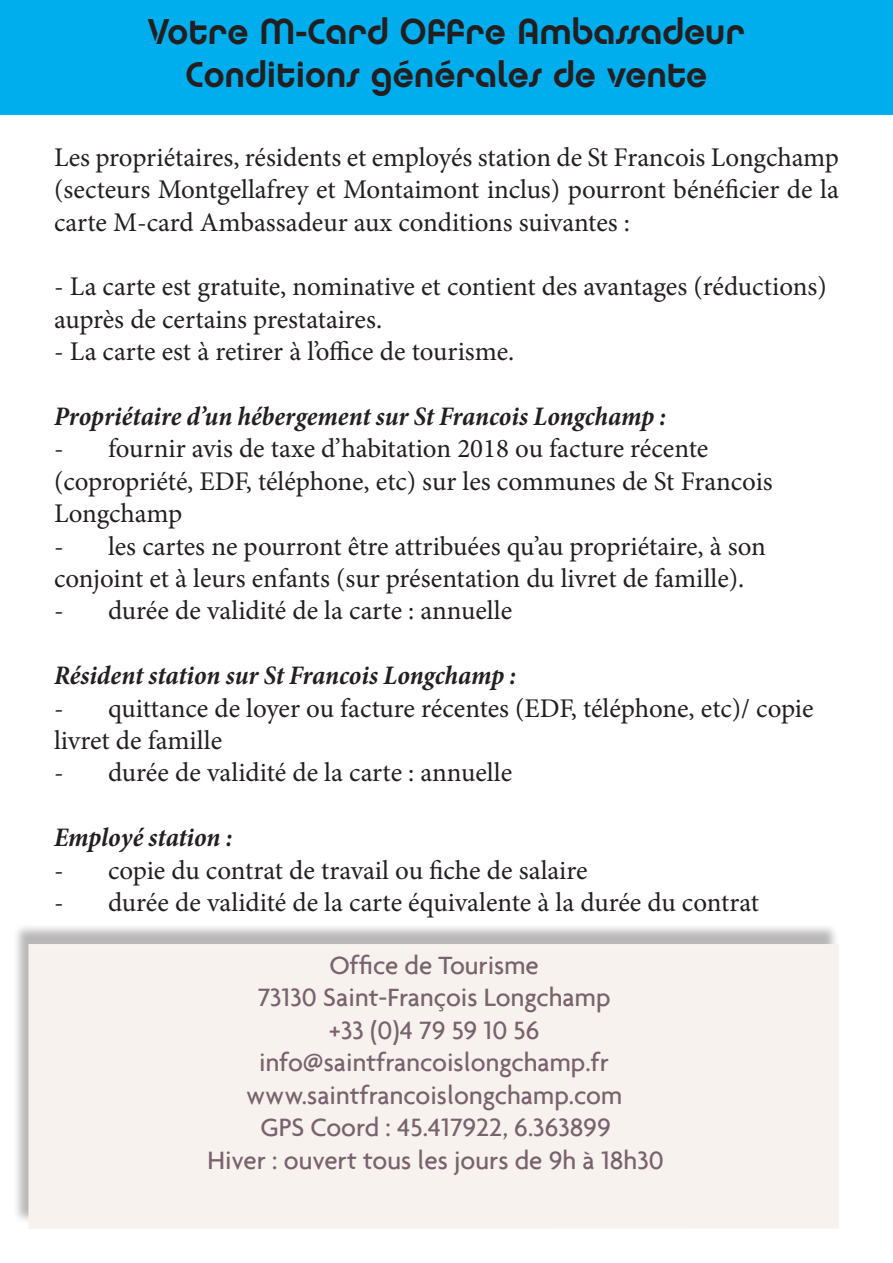
<style>
.page{position:relative;width:893px;height:1263px;background:#fff}
.page>*{position:absolute;margin:0;border:0;box-sizing:border-box;transform-origin:0 0}
.t1{font:36px "Chalet Tokyo";color:#231f20}
.t2{font:27px/32.4px "Minion Pro";color:#231f20}
.t3{font:500 27px "Agenda";color:#78626e}
.t4{font:italic 700 condensed 27px "Minion Pro";letter-spacing:-.005em;color:#231f20}
</style>
<div class="page">
<div style="left:13px;top:923px;width:826px;height:302px;background:#231f20;opacity:.75"></div>
<div style="left:28px;top:944px;width:811px;height:285px;background:#f8f2ef"></div>
<div style="left:0;top:0;width:893px;height:115px;background:#00aeee"></div>
<p class="t1" style="left:148px;top:9px;width:599px">Votre M-Card Offre Ambassadeur</p>
<p class="t1" style="left:186px;top:52px;width:523px">Conditions générales de vente</p>
<p class="t2" style="left:54px;top:141px;width:786px;text-align:justify">Les propriétaires, résidents et employés station de St Francois Longchamp (secteurs Montgellafrey et Montaimont inclus) pourront bénéficier de la carte M-card Ambassadeur aux conditions suivantes :</p>
<p class="t2" style="left:54px;top:271px;width:774px">- La carte est gratuite, nominative et contient des avantages (réductions) auprès de certains prestataires.</p>
<p class="t2" style="left:54px;top:335px;width:462px">- La carte est à retirer à l’office de tourisme.</p>
<p class="t4" style="left:54px;top:398px;width:613px">Propriétaire d’un hébergement sur St Francois Longchamp :</p>
<p class="t2" style="left:54px;top:433px;width:720px">- fournir avis de taxe d’habitation 2018 ou facture récente (copropriété, EDF, téléphone, etc) sur les communes de St Francois<br>Longchamp</p>
<p class="t2" style="left:54px;top:530px;width:714px">- les cartes ne pourront être attribuées qu’au propriétaire, à son conjoint et à leurs enfants (sur présentation du livret de famille).</p>
<p class="t2" style="left:54px;top:595px;width:460px">- durée de validité de la carte : annuelle</p>
<p class="t4" style="left:54px;top:657px;width:463px">Résident station sur St Francois Longchamp :</p>
<p class="t2" style="left:54px;top:692px;width:761px">- quittance de loyer ou facture récentes (EDF, téléphone, etc)/ copie livret de famille</p>
<p class="t2" style="left:54px;top:757px;width:460px">- durée de validité de la carte : annuelle</p>
<p class="t4" style="left:54px;top:819px;width:180px">Employé station :</p>
<p class="t2" style="left:54px;top:854px;width:535px">- copie du contrat de travail ou fiche de salaire</p>
<p class="t2" style="left:54px;top:886px;width:706px">- durée de validité de la carte équivalente à la durée du contrat</p>
<p class="t3" style="left:330px;top:949px;width:211px">Office de Tourisme</p>
<p class="t3" style="left:258px;top:981px;width:354px">73130 Saint-François Longchamp</p>
<p class="t3" style="left:329px;top:1014px;width:212px">+33 (0)4 79 59 10 56</p>
<p class="t3" style="left:259px;top:1046px;width:351px">info@saintfrancoislongchamp.fr</p>
<p class="t3" style="left:246px;top:1078px;width:377px">www.saintfrancoislongchamp.com</p>
<p class="t3" style="left:260px;top:1111px;width:352px">GPS Coord : 45.417922, 6.363899</p>
<p class="t3" style="left:207px;top:1144px;width:458px">Hiver : ouvert tous les jours de 9h à 18h30</p>
</div>
